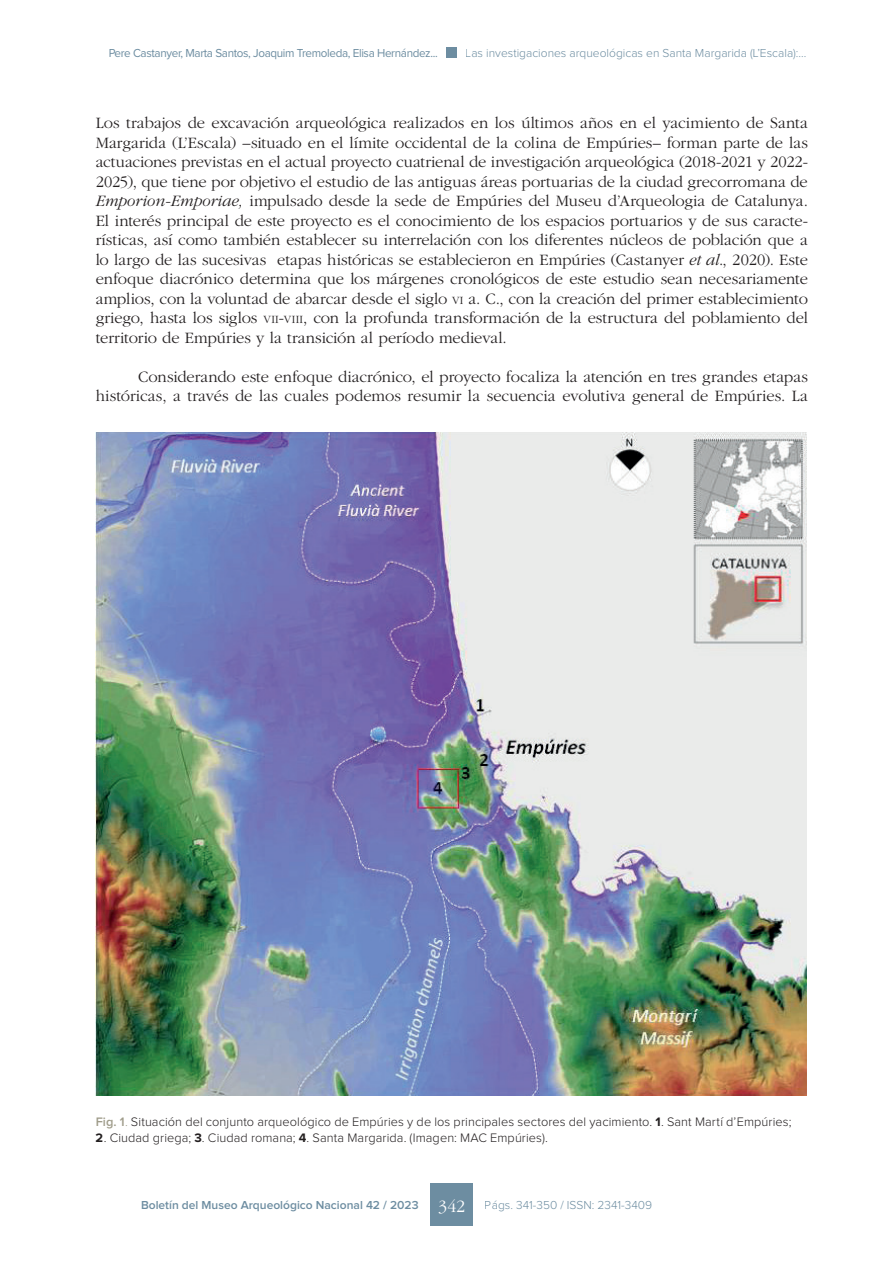
<style>
.page{position:relative;width:893px;height:1263px;background:#fff}
.page>*{position:absolute;margin:0;border:0;box-sizing:border-box;transform-origin:0 0}
.t1{font:300 16.5px/19.5px "ITC Garamond Std";color:#231f20;text-align:justify}
.t2{font:300 12.75px "Proxima Nova";letter-spacing:.005em;color:#231f20}
.t3{font:600 12px "Proxima Nova";color:#6d8da1}
.t4{font:300 12px "Proxima Nova";color:#6d8da1}
.t5{font:12px "Proxima Nova";letter-spacing:-.03em;color:#6d8da1}
.s1{font-style:italic}
.s2{font-size:11.55px}
.s3{font-style:inherit}
.s4{font-weight:600;color:#9f9c8a}
.s5{color:#9f9c8a}
.s6{font-weight:700}
.s7{font-family:"ITC Garamond Std";font-weight:300;font-size:18px;color:#fff}
.s8{font-weight:300}
</style>
<div class="page">
<div style="left:431px;top:1183px;width:42px;height:42px;background:#6d8da1"></div>
<div style="left:446px;top:47px;width:11px;height:11px;background:#6d8da1"></div>
<img style="left:96px;top:432px;width:711px;height:664px">
<p class="t5" style="left:108px;top:48px;width:331px">Pere Castanyer, Marta Santos, Joaquim Tremoleda, Elisa Hernández...</p>
<p class="t4" style="left:466px;top:48px;width:342px">Las investigaciones arqueológicas en Santa Margarida (L’Escala):...</p>
<p class="t1" style="left:96px;top:113px;width:714px">Los trabajos de excavación arqueológica realizados en los últimos años en el yacimiento de Santa Margarida (L’Escala) –situado en el límite occidental de la colina de Empúries– forman parte de las actuaciones previstas en el actual proyecto cuatrienal de investigación arqueológica (2018-2021 y 2022- 2025), que tiene por objetivo el estudio de las antiguas áreas portuarias de la ciudad grecorromana de <span class="s1">Emporion-Emporiae,</span> impulsado desde la sede de Empúries del Museu d’Arqueologia de Catalunya.<br>El interés principal de este proyecto es el conocimiento de los espacios portuarios y de sus caracte&shy;rísticas, así como también establecer su interrelación con los diferentes núcleos de población que a lo largo de las sucesivas etapas históricas se establecieron en Empúries (Castanyer <span class="s1">et al</span>., 2020). Este enfoque diacrónico determina que los márgenes cronológicos de este estudio sean necesariamente amplios, con la voluntad de abarcar desde el siglo <span class="s2">VI</span> a. C., con la creación del primer establecimiento griego, hasta los siglos <span class="s2">VII</span><span class="s3">-</span><span class="s2">VIII</span>, con la profunda transformación de la estructura del poblamiento del territorio de Empúries y la transición al período medieval.</p>
<p class="t1" style="left:96px;top:367px;width:714px;text-align:right">Considerando este enfoque diacrónico, el proyecto focaliza la atención en tres grandes etapas históricas, a través de las cuales podemos resumir la secuencia evolutiva general de Empúries. La</p>
<p class="t2" style="left:96px;top:1116px;width:697px"><span class="s4">Fig. 1</span><span class="s5">.</span> Situación del conjunto arqueológico de Empúries y de los principales sectores del yacimiento. <span class="s6">1</span>. Sant Martí d’Empúries;</p>
<p class="t2" style="left:96px;top:1132px;width:454px"><span class="s6">2</span>. Ciudad griega; <span class="s6">3</span>. Ciudad romana; <span class="s6">4</span>. Santa Margarida. (Imagen: MAC Empúries).</p>
<p class="t3" style="left:141px;top:1200px;width:513px">Boletín del Museo Arqueológico Nacional 42 / 2023 <span class="s7">342</span> <span class="s8">Págs. 341-350 / ISSN: 2341-3409</span></p>
</div>
